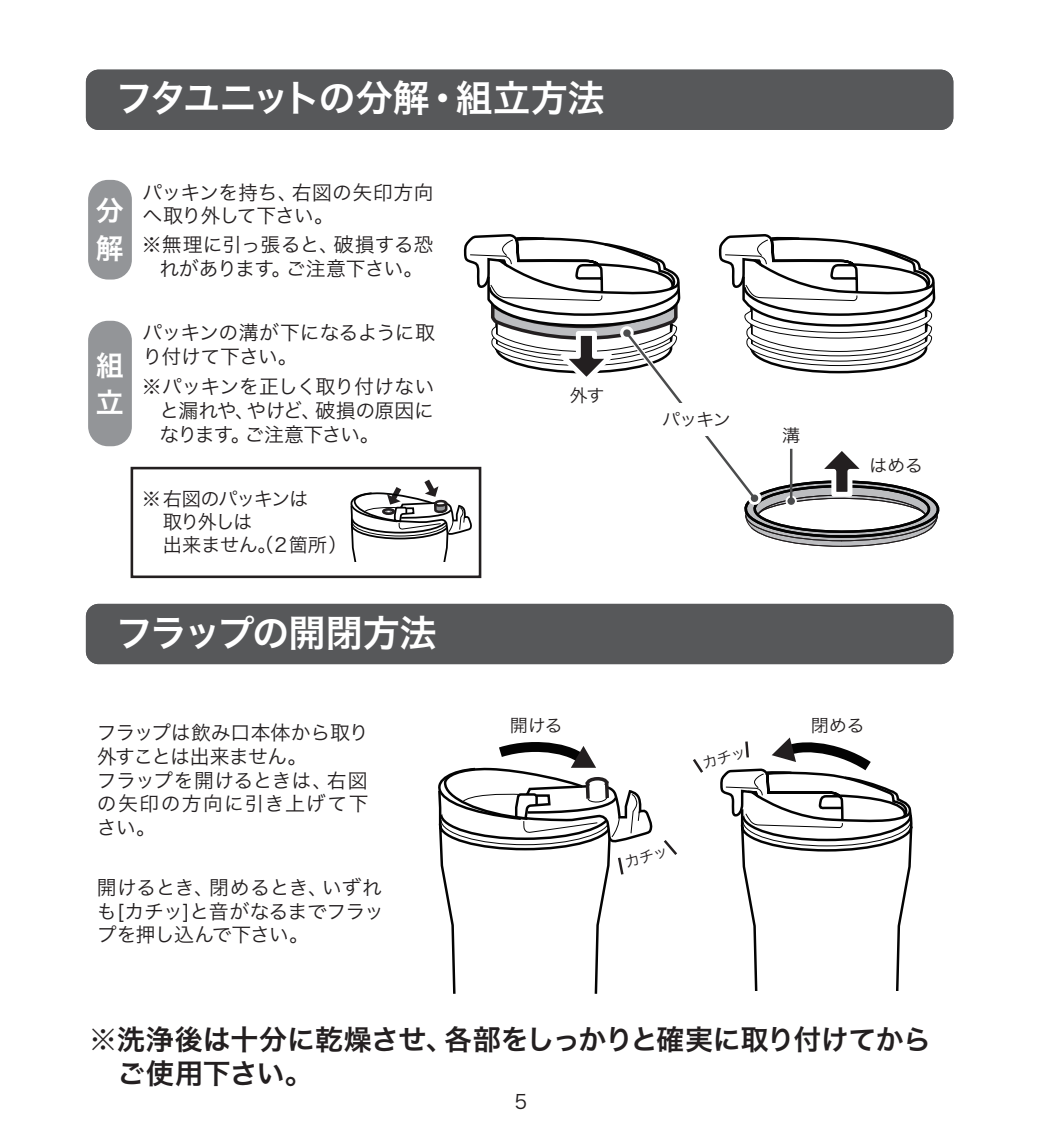
<style>
.page{position:relative;width:1042px;height:1141px;background:#fff}
.page>*{position:absolute;margin:0;border:0;box-sizing:border-box;transform-origin:0 0}
.t1{font:37.1px "Hira Kaku Pro W6";letter-spacing:-.025em;color:#fff}
.t2{font:37.1px "Hira Kaku Pro W6";letter-spacing:-.045em;color:#fff}
.t3{font:28px/33.6px "Hira Kaku Pro W6";letter-spacing:-.015em;color:#231f20}
.t4{font:28px/37.4px "Hira Kaku Pro W6";color:#fff}
.t5{font:19.95px/23.8px "Hira Kaku Pro W3";letter-spacing:-.02em;color:#231f20}
.t6{font:19.6px "Hira Kaku Pro W3";color:#231f20}
.t7{font:19.25px/23.1px "Hira Kaku Pro W3";letter-spacing:-.055em;color:#231f20}
.t8{font:17.5px "Hira Kaku Pro N W3";letter-spacing:-.04em;color:#231f20}
</style>
<div class="page">
<div style="left:86px;top:70px;width:867px;height:60px;background:#57585a;border-radius:13px"></div>
<div style="left:86px;top:604px;width:867px;height:60px;background:#57585a;border-radius:13px"></div>
<div style="left:88px;top:180px;width:44px;height:100px;background:#939598;border-radius:20px"></div>
<div style="left:88px;top:321px;width:44px;height:125px;background:#939598;border-radius:20px"></div>
<svg style="left:442px;top:877px;width:166px;height:117px"></svg>
<div style="left:131px;top:467px;width:350px;height:111px;border:3px solid #231f20"></div>
<svg style="left:341px;top:234px;width:599px;height:328px"></svg>
<div style="left:661px;top:404px;width:69px;height:32px;background:#fff"></div>
<svg style="left:413px;top:664px;width:267px;height:213px"></svg>
<svg style="left:693px;top:737px;width:220px;height:254px"></svg>
<h1 class="t1" style="left:116px;top:65px;width:490px">フタユニットの分解・組立方法</h1>
<h2 class="t4" style="left:96px;top:191px;width:29px">分解</h2>
<h2 class="t4" style="left:96px;top:345px;width:29px">組立</h2>
<p class="t5" style="left:143px;top:179px;width:292px">パッキンを持ち、右図の矢印方向へ取り外して下さい。</p>
<p class="t5" style="left:142px;top:231px;width:293px;text-align:center">※無理に引っ張ると、破損する恐れがあります。ご注意下さい。</p>
<p class="t5" style="left:143px;top:320px;width:294px">パッキンの溝が下になるように取り付けて下さい。</p>
<p class="t5" style="left:159px;top:373px;width:276px;text-align:justify;text-indent:-18px">※パッキンを正しく取り付けないと漏れや、やけど、破損の原因になります。ご注意下さい。</p>
<p class="t7" style="left:142px;top:485px;width:168px">※右図のパッキンは</p>
<p class="t7" style="left:163px;top:509px;width:187px">取り外しは<br>出来ません（。２箇所）</p>
<h1 class="t2" style="left:116px;top:599px;width:322px">フラップの開閉方法</h1>
<p class="t5" style="left:97px;top:719px;width:273px">フラップは飲み口本体から取り外すことは出来ません。<br>フラップを開けるときは、右図の矢印の方向に引き上げて下さい。</p>
<p class="t5" style="left:97px;top:874px;width:289px;text-align:justify">開けるとき、閉めるとき、いずれも[カチッ]と音がなるまでフラップを押し込んで下さい。</p>
<p class="t8" style="left:569px;top:380px;width:37px">外す</p>
<p class="t8" style="left:662px;top:404px;width:70px">パッキン</p>
<p class="t8" style="left:782px;top:420px;width:20px">溝</p>
<p class="t8" style="left:869px;top:450px;width:55px">はめる</p>
<p class="t8" style="left:510px;top:709px;width:54px">開ける</p>
<p class="t8" style="left:811px;top:709px;width:55px">閉める</p>
<h2 class="t3" style="left:117px;top:1022px;width:815px;text-indent:-28px">※洗浄後は十分に乾燥させ、各部をしっかりと確実に取り付けてからご使用下さい。</h2>
<p class="t6" style="left:514px;top:1084px;width:14px">5</p>
</div>
